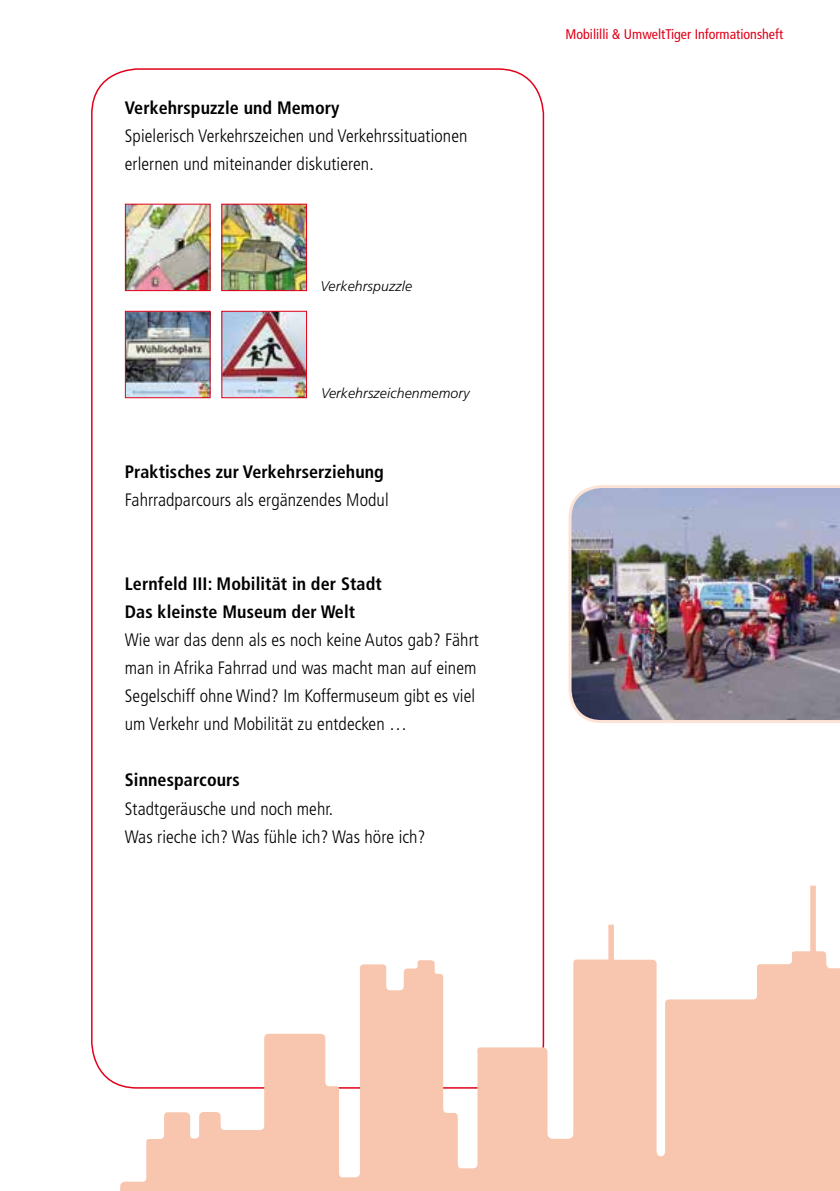
<style>
.page{position:relative;width:840px;height:1191px;background:#fff}
.page>*{position:absolute;margin:0;border:0;box-sizing:border-box;transform-origin:0 0}
.t1{font:300 condensed 18px/28px "Frutiger LT Pro";letter-spacing:.005em;color:#000}
.t2{font:700 condensed 18px/28px "Frutiger LT Pro";letter-spacing:.005em;color:#000}
.t3{font:condensed 14px "Frutiger LT Pro";color:#e2001a}
.t4{font:italic 300 14px "Frutiger LT Pro";letter-spacing:.01em;color:#000}
</style>
<div class="page">
<img style="left:568px;top:485px;width:271px;height:238px">
<img style="left:127px;top:206px;width:81px;height:83px">
<div style="left:125px;top:204px;width:85px;height:87px;border:1px solid #e2001a"></div>
<img style="left:127px;top:313px;width:81px;height:83px">
<div style="left:125px;top:311px;width:85px;height:87px;border:1px solid #e2001a"></div>
<img style="left:223px;top:313px;width:82px;height:83px">
<div style="left:221px;top:311px;width:86px;height:87px;border:1px solid #e2001a"></div>
<img style="left:223px;top:206px;width:82px;height:83px">
<div style="left:221px;top:204px;width:86px;height:87px;border:1px solid #e2001a"></div>
<svg style="left:119px;top:885px;width:720px;height:306px"></svg>
<p class="t2" style="left:125px;top:94px;width:216px">Verkehrspuzzle und Memory</p>
<p class="t1" style="left:125px;top:122px;width:344px">Spielerisch Verkehrszeichen und Verkehrssituationen erlernen und miteinander diskutieren.</p>
<p class="t4" style="left:320px;top:278px;width:93px">Verkehrspuzzle</p>
<p class="t4" style="left:321px;top:385px;width:150px">Verkehrszeichenmemory</p>
<p class="t2" style="left:125px;top:458px;width:260px">Praktisches zur Verkehrserziehung</p>
<p class="t1" style="left:125px;top:486px;width:265px">Fahrradparcours als ergänzendes Modul</p>
<p class="t2" style="left:125px;top:570px;width:258px">Lernfeld III: Mobilität in der Stadt<br>Das kleinste Museum der Welt</p>
<p class="t1" style="left:125px;top:626px;width:355px">Wie war das denn als es noch keine Autos gab? Fährt man in Afrika Fahrrad und was macht man auf einem Segelschiff ohne Wind? Im Koffermuseum gibt es viel um Verkehr und Mobilität zu entdecken …</p>
<p class="t2" style="left:125px;top:766px;width:116px">Sinnesparcours</p>
<p class="t1" style="left:125px;top:794px;width:302px">Stadtgeräusche und noch mehr.<br>Was rieche ich? Was fühle ich? Was höre ich?</p>
<p class="t3" style="left:565px;top:26px;width:219px">Mobililli &amp; UmweltTiger Informationsheft</p>
</div>
